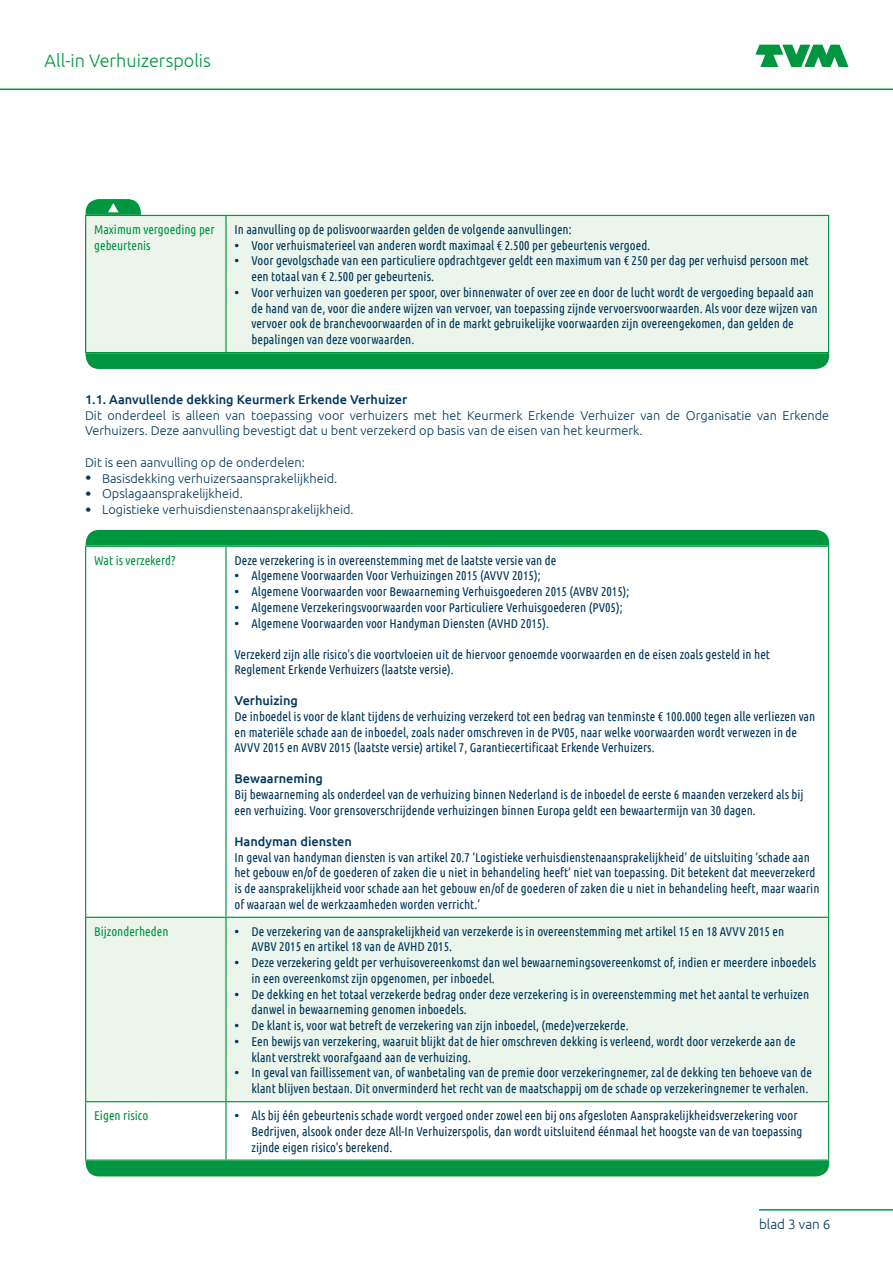
<style>
.page{position:relative;width:893px;height:1263px;background:#fff}
.page>*{position:absolute;margin:0;border:0;box-sizing:border-box;transform-origin:0 0}
.t1{font:300 18px "Ubuntu";color:#00963f}
.t2{font:300 13.5px "Ubuntu";color:#00375b}
.tabel-tekst_8_5pt_blauw{font:12.75px/15.8px "Ubuntu Condensed";color:#00375b}
.body-tekst_8_5pt_blauw{font:300 12.75px/15.8px "Ubuntu";color:#00375b}
.tabel-tekst_8_5pt_groen{font:12.75px/15.8px "Ubuntu Condensed";color:#00963f}
.body-kop_8_5pt_blauw{font:500 12.75px "Ubuntu";color:#00375b}
.tabel-tekst_8_5pt_blauw-2{font:500 12.75px "Ubuntu";color:#00375b}
.s1{font-family:"Ubuntu";font-weight:500}
.s2{font-size:18px}
</style>
<div class="page">
<svg style="left:756px;top:45px;width:92px;height:22px"></svg>
<hr style="left:0;top:89px;width:893px;height:1px;background:#00963f">
<hr style="left:759px;top:1209px;width:134px;height:1px;background:#00963f">
<div style="left:86px;top:216px;width:742px;height:136px;background:#ebf5ec"></div>
<hr style="left:225px;top:216px;width:2px;height:136px;background:#00963f">
<hr style="left:85px;top:215px;width:141px;height:1px;background:#00963f">
<hr style="left:85px;top:216px;width:1px;height:136px;background:#00963f">
<hr style="left:226px;top:215px;width:603px;height:1px;background:#00963f">
<hr style="left:828px;top:216px;width:1px;height:136px;background:#00963f">
<hr style="left:85px;top:352px;width:141px;height:1px;background:#00963f">
<hr style="left:226px;top:352px;width:603px;height:1px;background:#00963f">
<svg style="left:86px;top:199px;width:55px;height:16px"></svg>
<svg style="left:86px;top:353px;width:743px;height:16px"></svg>
<div style="left:86px;top:918px;width:742px;height:183px;background:#ebf5ec"></div>
<hr style="left:225px;top:547px;width:2px;height:370px;background:#00963f">
<hr style="left:225px;top:918px;width:2px;height:183px;background:#00963f">
<hr style="left:225px;top:1102px;width:2px;height:57px;background:#00963f">
<hr style="left:85px;top:546px;width:141px;height:1px;background:#00963f">
<hr style="left:85px;top:547px;width:1px;height:370px;background:#00963f">
<hr style="left:226px;top:546px;width:603px;height:1px;background:#00963f">
<hr style="left:828px;top:547px;width:1px;height:370px;background:#00963f">
<hr style="left:85px;top:917px;width:141px;height:1px;background:#00963f">
<hr style="left:85px;top:918px;width:1px;height:183px;background:#00963f">
<hr style="left:226px;top:917px;width:603px;height:1px;background:#00963f">
<hr style="left:828px;top:918px;width:1px;height:183px;background:#00963f">
<hr style="left:85px;top:1101px;width:141px;height:1px;background:#00963f">
<hr style="left:85px;top:1102px;width:1px;height:57px;background:#00963f">
<hr style="left:226px;top:1101px;width:603px;height:1px;background:#00963f">
<hr style="left:828px;top:1102px;width:1px;height:57px;background:#00963f">
<hr style="left:85px;top:1159px;width:141px;height:2px;background:#00963f">
<hr style="left:226px;top:1159px;width:603px;height:2px;background:#00963f">
<div style="left:86px;top:530px;width:743px;height:16px;background:#00963f"></div>
<div style="left:86px;top:1161px;width:743px;height:15px;background:#00963f"></div>
<h1 class="t1" style="left:45px;top:50px;width:168px">All-in Verhuizerspolis</h1>
<p class="tabel-tekst_8_5pt_groen" style="left:94px;top:221px;width:122px">Maximum vergoeding per gebeurtenis</p>
<p class="tabel-tekst_8_5pt_blauw" style="left:234px;top:221px;width:339px">In aanvulling op de polisvoorwaarden gelden de volgende aanvullingen:</p>
<p class="tabel-tekst_8_5pt_blauw" style="left:234px;top:237px;width:417px"><span class="s1">•</span> Voor verhuismaterieel van anderen wordt maximaal € 2.500 per gebeurtenis vergoed.</p>
<p class="tabel-tekst_8_5pt_blauw" style="left:251px;top:252px;width:559px;text-indent:-17px"><span class="s1">•</span> Voor gevolgschade van een particuliere opdrachtgever geldt een maximum van € 250 per dag per verhuisd persoon met een totaal van € 2.500 per gebeurtenis.</p>
<p class="tabel-tekst_8_5pt_blauw" style="left:251px;top:284px;width:568px;text-indent:-17px"><span class="s1">•</span> Voor verhuizen van goederen per spoor, over binnenwater of over zee en door de lucht wordt de vergoeding bepaald aan de hand van de, voor die andere wijzen van vervoer, van toepassing zijnde vervoersvoorwaarden. Als voor deze wijzen van vervoer ook de branchevoorwaarden of in de markt gebruikelijke voorwaarden zijn overeengekomen, dan gelden de bepalingen van deze voorwaarden.</p>
<p class="body-kop_8_5pt_blauw" style="left:85px;top:391px;width:324px">1.1. Aanvullende dekking Keurmerk Erkende Verhuizer</p>
<p class="body-tekst_8_5pt_blauw" style="left:85px;top:407px;width:746px">Dit onderdeel is alleen van toepassing voor verhuizers met het Keurmerk Erkende Verhuizer van de Organisatie van Erkende<br>Verhuizers. Deze aanvulling bevestigt dat u bent verzekerd op basis van de eisen van het keurmerk.</p>
<p class="body-tekst_8_5pt_blauw" style="left:85px;top:454px;width:221px">Dit is een aanvulling op de onderdelen:</p>
<p class="body-tekst_8_5pt_blauw" style="left:85px;top:470px;width:254px"><span class="s2">•</span> Basisdekking verhuizersaansprakelijkheid.</p>
<p class="body-tekst_8_5pt_blauw" style="left:85px;top:486px;width:159px"><span class="s2">•</span> Opslagaansprakelijkheid.</p>
<p class="body-tekst_8_5pt_blauw" style="left:85px;top:501px;width:270px"><span class="s2">•</span> Logistieke verhuisdienstenaansprakelijkheid.</p>
<p class="tabel-tekst_8_5pt_groen" style="left:94px;top:552px;width:83px">Wat is verzekerd?</p>
<p class="tabel-tekst_8_5pt_blauw" style="left:234px;top:552px;width:323px">Deze verzekering is in overeenstemming met de laatste versie van de</p>
<p class="tabel-tekst_8_5pt_blauw" style="left:234px;top:567px;width:308px"><span class="s1">•</span> Algemene Voorwaarden Voor Verhuizingen 2015 (AVVV 2015);</p>
<p class="tabel-tekst_8_5pt_blauw" style="left:234px;top:583px;width:397px"><span class="s1">•</span> Algemene Voorwaarden voor Bewaarneming Verhuisgoederen 2015 (AVBV 2015);</p>
<p class="tabel-tekst_8_5pt_blauw" style="left:234px;top:599px;width:390px"><span class="s1">•</span> Algemene Verzekeringsvoorwaarden voor Particuliere Verhuisgoederen (PV05);</p>
<p class="tabel-tekst_8_5pt_blauw" style="left:234px;top:615px;width:316px"><span class="s1">•</span> Algemene Voorwaarden voor Handyman Diensten (AVHD 2015).</p>
<p class="tabel-tekst_8_5pt_blauw" style="left:234px;top:646px;width:537px">Verzekerd zijn alle risico's die voortvloeien uit de hiervoor genoemde voorwaarden en de eisen zoals gesteld in het<br>Reglement Erkende Verhuizers (laatste versie).</p>
<p class="tabel-tekst_8_5pt_blauw-2" style="left:234px;top:693px;width:65px">Verhuizing</p>
<p class="tabel-tekst_8_5pt_blauw" style="left:234px;top:708px;width:582px">De inboedel is voor de klant tijdens de verhuizing verzekerd tot een bedrag van tenminste € 100.000 tegen alle verliezen van en materiële schade aan de inboedel, zoals nader omschreven in de PV05, naar welke voorwaarden wordt verwezen in de<br>AVVV 2015 en AVBV 2015 (laatste versie) artikel 7, Garantiecertificaat Erkende Verhuizers.</p>
<p class="tabel-tekst_8_5pt_blauw-2" style="left:234px;top:771px;width:90px">Bewaarneming</p>
<p class="tabel-tekst_8_5pt_blauw" style="left:234px;top:786px;width:571px">Bij bewaarneming als onderdeel van de verhuizing binnen Nederland is de inboedel de eerste 6 maanden verzekerd als bij een verhuizing. Voor grensoverschrijdende verhuizingen binnen Europa geldt een bewaartermijn van 30 dagen.</p>
<p class="tabel-tekst_8_5pt_blauw-2" style="left:234px;top:833px;width:119px">Handyman diensten</p>
<p class="tabel-tekst_8_5pt_blauw" style="left:234px;top:849px;width:586px">In geval van handyman diensten is van artikel 20.7 ‘Logistieke verhuisdienstenaansprakelijkheid’ de uitsluiting ‘schade aan het gebouw en/of de goederen of zaken die u niet in behandeling heeft’ niet van toepassing. Dit betekent dat meeverzekerd is de aansprakelijkheid voor schade aan het gebouw en/of de goederen of zaken die u niet in behandeling heeft, maar waarin of waaraan wel de werkzaamheden worden verricht.’</p>
<p class="tabel-tekst_8_5pt_groen" style="left:94px;top:923px;width:76px">Bijzonderheden</p>
<p class="tabel-tekst_8_5pt_blauw" style="left:251px;top:923px;width:534px;text-indent:-17px"><span class="s1">•</span> De verzekering van de aansprakelijkheid van verzekerde is in overeenstemming met artikel 15 en 18 AVVV 2015 en<br>AVBV 2015 en artikel 18 van de AVHD 2015.</p>
<p class="tabel-tekst_8_5pt_blauw" style="left:251px;top:954px;width:566px;text-indent:-17px"><span class="s1">•</span> Deze verzekering geldt per verhuisovereenkomst dan wel bewaarnemingsovereenkomst of, indien er meerdere inboedels in een overeenkomst zijn opgenomen, per inboedel.</p>
<p class="tabel-tekst_8_5pt_blauw" style="left:251px;top:986px;width:559px;text-indent:-17px"><span class="s1">•</span> De dekking en het totaal verzekerde bedrag onder deze verzekering is in overeenstemming met het aantal te verhuizen danwel in bewaarneming genomen inboedels.</p>
<p class="tabel-tekst_8_5pt_blauw" style="left:234px;top:1017px;width:396px"><span class="s1">•</span> De klant is, voor wat betreft de verzekering van zijn inboedel, (mede)verzekerde.</p>
<p class="tabel-tekst_8_5pt_blauw" style="left:251px;top:1033px;width:546px;text-indent:-17px"><span class="s1">•</span> Een bewijs van verzekering, waaruit blijkt dat de hier omschreven dekking is verleend, wordt door verzekerde aan de klant verstrekt voorafgaand aan de verhuizing.</p>
<p class="tabel-tekst_8_5pt_blauw" style="left:234px;top:1064px;width:579px;text-align:right"><span class="s1">•</span> In geval van faillissement van, of wanbetaling van de premie door verzekeringnemer, zal de dekking ten behoeve van de klant blijven bestaan. Dit onverminderd het recht van de maatschappij om de schade op verzekeringnemer te verhalen.</p>
<p class="tabel-tekst_8_5pt_groen" style="left:94px;top:1107px;width:56px">Eigen risico</p>
<p class="tabel-tekst_8_5pt_blauw" style="left:251px;top:1107px;width:553px;text-indent:-17px"><span class="s1">•</span> Als bij één gebeurtenis schade wordt vergoed onder zowel een bij ons afgesloten Aansprakelijkheidsverzekering voor<br>Bedrijven, alsook onder deze All-In Verhuizerspolis, dan wordt uitsluitend éénmaal het hoogste van de van toepassing zijnde eigen risico's berekend.</p>
<p class="t2" style="left:759px;top:1216px;width:73px">blad 3 van 6</p>
</div>
